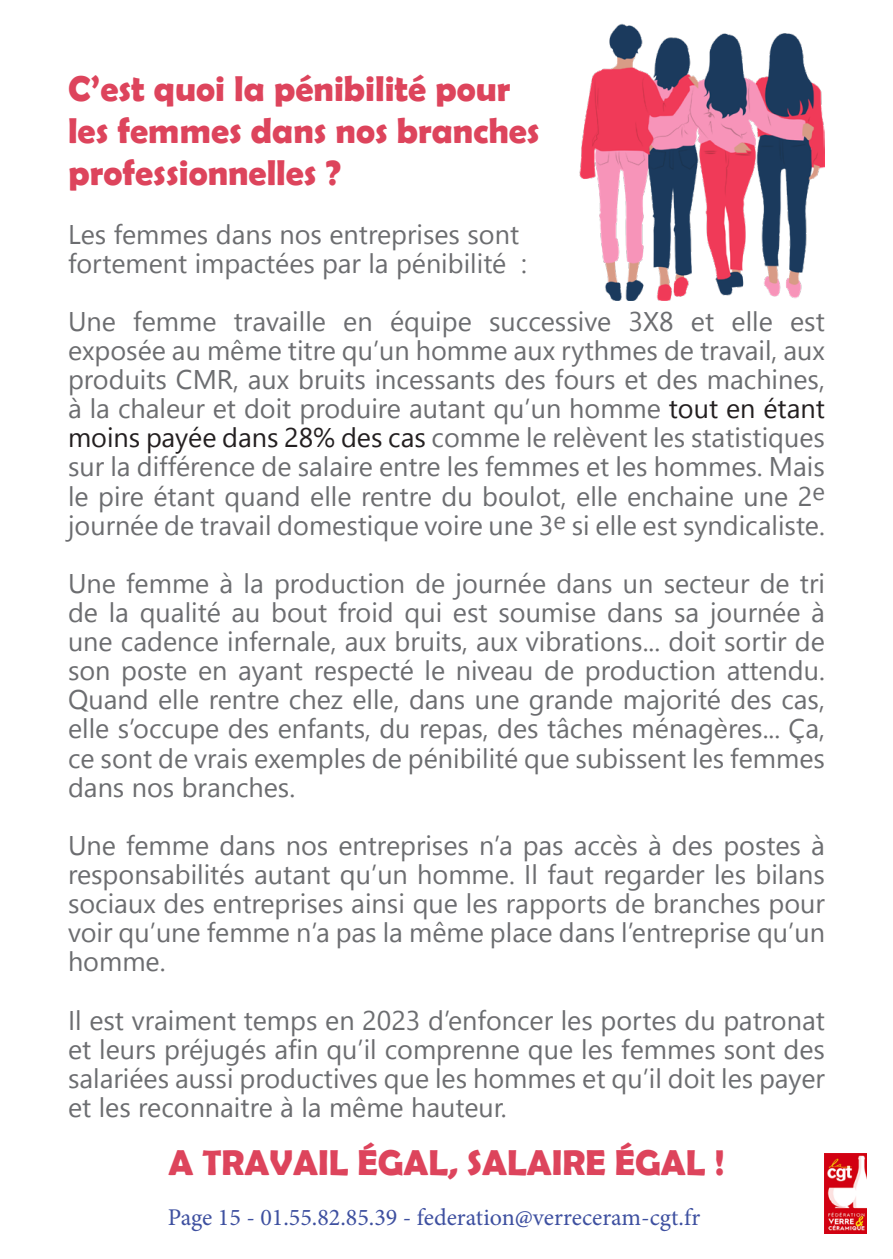
<style>
.page{position:relative;width:893px;height:1259px;background:#fff}
.page>*{position:absolute;margin:0;border:0;box-sizing:border-box;transform-origin:0 0}
.titre{font:700 36px "Berlin Sans FB Demi";color:#dd445c}
.texte{font:27px "Segoe UI Emoji";color:#6c6d70}
.texte-2{font:27px "Segoe UI Emoji";color:#231f20}
.t1{font:24px "Minion Pro";color:#3e50a0}
.s1{color:#6c6d70}
</style>
<div class="page">
<img style="left:825px;top:1153px;width:42px;height:80px">
<img style="left:579px;top:23px;width:246px;height:277px">
<p class="titre" style="left:68px;top:68px;width:444px">C’est quoi la pénibilité pour</p>
<p class="titre" style="left:68px;top:110px;width:473px">les femmes dans nos branches</p>
<p class="titre" style="left:68px;top:152px;width:274px">professionnelles ?</p>
<p class="texte" style="left:197px;top:217px;width:173px">▲ ■▲ ■□▲ ■▼</p>
<p class="texte" style="left:423px;top:217px;width:98px">▲ ▲ ▲□■▼</p>
<p class="texte" style="left:368px;top:247px;width:126px">● ■ ●▼</p>
<p class="texte" style="left:87px;top:305px;width:17px">■</p>
<p class="texte" style="left:234px;top:305px;width:80px">▼❖●●</p>
<p class="texte" style="left:357px;top:305px;width:79px">■ ❑◆</p>
<p class="texte" style="left:555px;top:305px;width:90px">▲▲❖ ✓</p>
<p class="texte" style="left:705px;top:305px;width:55px">▼ ●●</p>
<p class="texte" style="left:288px;top:334px;width:161px">▼▼ ❑◆◆■ □</p>
<p class="texte" style="left:646px;top:334px;width:168px">▲ ▼❖● ◆</p>
<p class="texte" style="left:93px;top:363px;width:76px">□ ◆▼▲</p>
<p class="texte" style="left:262px;top:363px;width:236px">◆ ◆ ▼▲ ■ ▲▲ ■▼▲</p>
<p class="texte" style="left:535px;top:363px;width:115px">▲ □◆ ▲ ▼</p>
<p class="texte" style="left:159px;top:392px;width:213px">●◆ ▼ □▼ □◆</p>
<p class="texte" style="left:423px;top:392px;width:179px">◆▼ ■▼ ❑◆ ◆■ □</p>
<p class="texte-2" style="left:669px;top:392px;width:157px">▼□◆▼ ■ ▼ ■▼</p>
<p class="texte-2" style="left:91px;top:421px;width:51px">□■▲</p>
<p class="texte-2" style="left:371px;top:421px;width:90px">▲ ▲ <span class="s1">□</span></p>
<p class="texte" style="left:526px;top:421px;width:300px">● ●➔❖ ■▼ ● ▲ ▲▼ ▼▲▼❑◆ ▲</p>
<p class="texte" style="left:68px;top:450px;width:50px">▲◆ ●</p>
<p class="texte" style="left:213px;top:450px;width:17px">■</p>
<p class="texte" style="left:393px;top:450px;width:87px">■▼ ● ▲</p>
<p class="texte" style="left:568px;top:450px;width:118px">▲ ▼ ● ▲ □</p>
<p class="texte" style="left:68px;top:479px;width:8px">●</p>
<p class="texte" style="left:168px;top:479px;width:119px">▼ ■▼ ❑◆ ■</p>
<p class="texte" style="left:457px;top:479px;width:148px">◆ □◆●□▼ ●●</p>
<p class="texte" style="left:641px;top:479px;width:134px">■ ■ ◆■</p>
<p class="texte" style="left:75px;top:508px;width:57px">□◆ ■</p>
<p class="texte" style="left:200px;top:508px;width:110px">▼❖● □</p>
<p class="texte" style="left:346px;top:508px;width:108px">▲▼ ❑◆ ❖□</p>
<p class="texte" style="left:489px;top:508px;width:136px">◆■ ✓ ▲ ●●</p>
<p class="texte" style="left:657px;top:508px;width:68px">▲▼ ▲ ■</p>
<p class="texte" style="left:771px;top:508px;width:35px">●▲▼</p>
<p class="texte" style="left:87px;top:567px;width:17px">■</p>
<p class="texte" style="left:299px;top:567px;width:108px">□ ◆▼□■</p>
<p class="texte" style="left:462px;top:567px;width:57px">□◆ ■</p>
<p class="texte" style="left:586px;top:567px;width:156px">■▲ ◆■ ▲ ▼ ◆</p>
<p class="texte" style="left:109px;top:596px;width:100px">● ❑◆ ●▼</p>
<p class="texte" style="left:245px;top:596px;width:338px">◆ □◆▼ □ ❑◆ ▲▼ ▲□◆ ▲</p>
<p class="texte" style="left:637px;top:596px;width:137px">■▲ ▲ □◆ ■</p>
<p class="texte" style="left:177px;top:625px;width:141px">■ ■ ■●</p>
<p class="texte" style="left:359px;top:625px;width:182px">◆ ◆▼▲ ◆ ❖</p>
<p class="texte" style="left:584px;top:625px;width:60px">▼ □■▲</p>
<p class="texte" style="left:684px;top:625px;width:88px">□▼ ▲□▼</p>
<p class="texte" style="left:68px;top:654px;width:107px">▲□■ □▲▼</p>
<p class="texte" style="left:212px;top:654px;width:92px">■ ■▼</p>
<p class="texte" style="left:337px;top:654px;width:198px">▲ ▼ ● ■❖◆</p>
<p class="texte" style="left:610px;top:654px;width:211px">□◆▼□■ ▼▼■◆</p>
<p class="texte" style="left:439px;top:683px;width:68px">■▲ ◆■</p>
<p class="texte" style="left:568px;top:683px;width:17px">■</p>
<p class="texte" style="left:82px;top:712px;width:109px">●● ▲□ ◆</p>
<p class="texte" style="left:258px;top:712px;width:154px">▲ ■ ■▼▲ ◆</p>
<p class="texte" style="left:471px;top:712px;width:86px">▲ ▲ ▼</p>
<p class="texte" style="left:612px;top:712px;width:152px">▲ ■➔▲</p>
<p class="texte" style="left:101px;top:741px;width:53px">▲□■▼</p>
<p class="texte" style="left:438px;top:741px;width:288px">■ ●▼ ❑◆ ▲◆ ▲▲ ■▼ ● ▲</p>
<p class="texte" style="left:98px;top:770px;width:78px">■▲ ■□▲</p>
<p class="texte" style="left:87px;top:829px;width:17px">■</p>
<p class="texte" style="left:249px;top:829px;width:129px">■▲ ■□▲ ■▼</p>
<p class="texte" style="left:432px;top:829px;width:64px">▲ ▲ ■</p>
<p class="texte" style="left:552px;top:829px;width:111px">▲ ➔▲ →</p>
<p class="texte" style="left:702px;top:829px;width:124px">▲ □▲▼ ▲ →</p>
<p class="texte" style="left:91px;top:858px;width:71px">▲ □■▲</p>
<p class="texte" style="left:197px;top:858px;width:253px">●▼ ▲ ◆▼ ■▼ ❑◆◆■ □</p>
<p class="texte" style="left:531px;top:858px;width:64px">● ◆▼</p>
<p class="texte" style="left:714px;top:858px;width:112px">●▲ ●■▲</p>
<p class="texte" style="left:68px;top:887px;width:77px">▲□ ◆</p>
<p class="texte" style="left:194px;top:887px;width:59px">▲ ■▼</p>
<p class="texte" style="left:306px;top:887px;width:193px">▲ ▲ ■▲ ❑◆ ● ▲</p>
<p class="texte" style="left:561px;top:887px;width:48px">□ ▼▲</p>
<p class="texte" style="left:692px;top:887px;width:125px">■ ▲ □◆</p>
<p class="texte" style="left:68px;top:916px;width:120px">❖□ ❑◆ ◆■</p>
<p class="texte" style="left:296px;top:916px;width:95px">■ ▲ ●</p>
<p class="texte" style="left:506px;top:916px;width:8px">●</p>
<p class="texte" style="left:588px;top:916px;width:83px">■▲ ● ■▼</p>
<p class="texte" style="left:725px;top:916px;width:101px">▲ ❑◆ ◆■</p>
<p class="texte" style="left:75px;top:1003px;width:71px">● ▲▼ ❖</p>
<p class="texte" style="left:212px;top:1003px;width:43px">■▼ ▼</p>
<p class="texte" style="left:406px;top:1003px;width:113px">✓ ■ □■</p>
<p class="texte" style="left:561px;top:1003px;width:157px">●▲ □▼▲ ◆</p>
<p class="texte" style="left:753px;top:1003px;width:74px">▼□■ ▼</p>
<p class="texte" style="left:82px;top:1032px;width:76px">▼ ●◆▲</p>
<p class="texte" style="left:303px;top:1032px;width:111px">■ ❑◆ ● □</p>
<p class="texte" style="left:475px;top:1032px;width:139px">■■ ❑◆ ● ▲</p>
<p class="texte" style="left:704px;top:1032px;width:73px">▲ ▲□■▼</p>
<p class="texte" style="left:158px;top:1061px;width:71px">▲ ◆▲▲</p>
<p class="texte" style="left:264px;top:1061px;width:241px">□◆▼❖▲ ❑◆ ●▲ □</p>
<p class="texte" style="left:565px;top:1061px;width:190px">▲ ▼ ❑◆● □▼ ● ▲</p>
<p class="texte" style="left:82px;top:1090px;width:50px">▼ ● ▲</p>
<p class="texte" style="left:174px;top:1090px;width:136px">□■■ ▼ → ●</p>
<p class="texte" style="left:440px;top:1090px;width:55px">◆▼ ◆</p>
<p class="titre" style="left:169px;top:1141px;width:557px">A TRAVAIL ÉGAL, SALAIRE ÉGAL !</p>
<p class="t1" style="left:168px;top:1201px;width:534px">Page 15 - 01.55.82.85.39 - federation@verreceram-cgt.fr</p>
</div>
